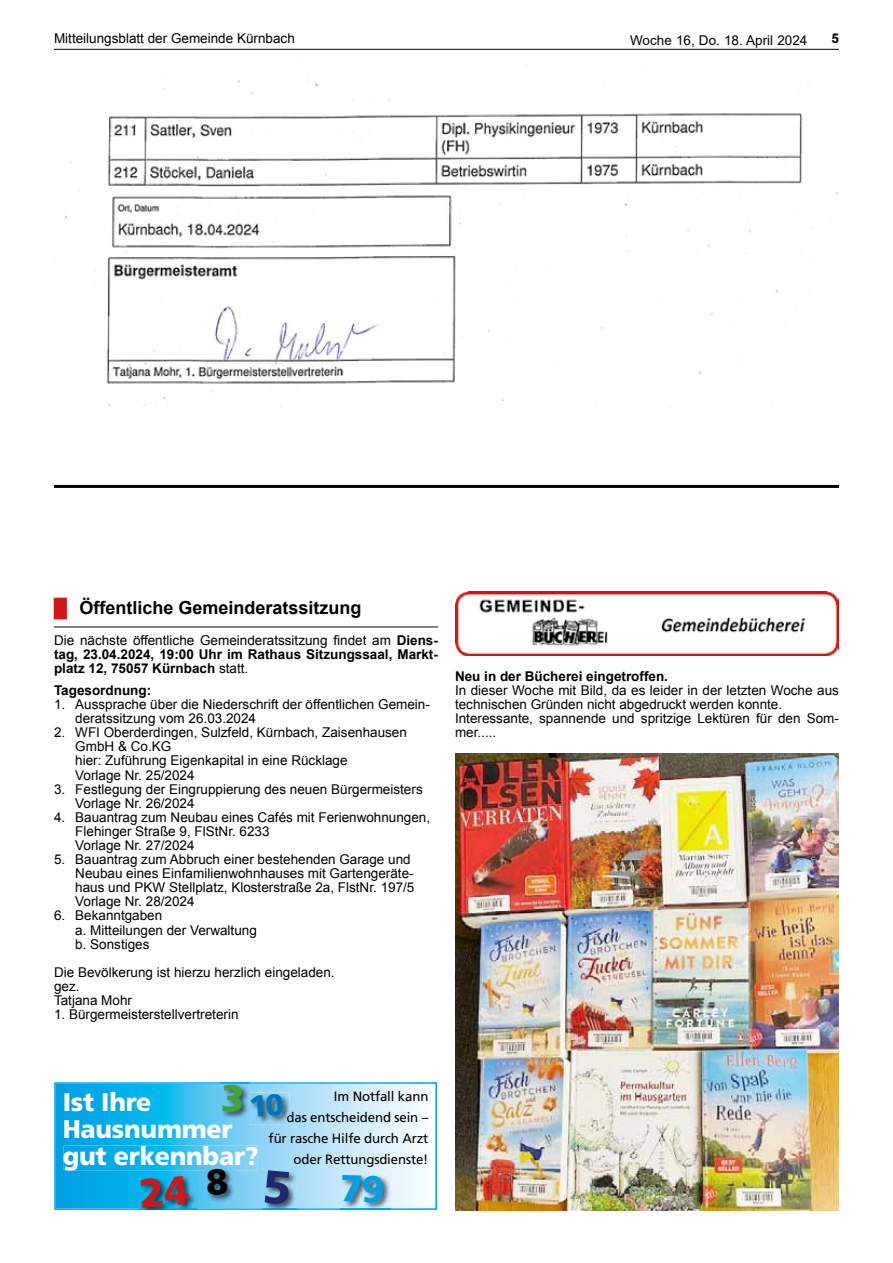
<style>
.page{position:relative;width:893px;height:1263px;background:#fff}
.page>*{position:absolute;margin:0;border:0;box-sizing:border-box;transform-origin:0 0}
.t1{font:900 25.5px/27px "Frutiger";letter-spacing:-.01em;color:#fff}
.t2{font:700 18px "Arial";color:#000}
.t3{font:13.5px/14.1px "Arial";color:#000}
.t4{font:700 13.5px/14.1px "Arial";color:#000;text-align:justify}
.t5{font:13.5px/21px "Frutiger";letter-spacing:-.01em;color:#000;text-align:right}
.t6{font:italic 13.5px "Lucida Sans";color:#000}
.s1{font-family:"Times New Roman";font-weight:400;color:#cd171a}
.s2{font-weight:400}
</style>
<div class="page">
<hr style="left:54px;top:49px;width:785px;height:1px;background:#000">
<img style="left:64px;top:66px;width:774px;height:342px">
<hr style="left:54px;top:627px;width:384px;height:1px;background:#000">
<img style="left:455px;top:591px;width:384px;height:64px">
<img style="left:455px;top:754px;width:384px;height:456px">
<hr style="left:54px;top:485px;width:785px;height:3px;background:#000">
<img style="left:54px;top:1082px;width:383px;height:128px">
<img style="left:139px;top:1208px;width:57px;height:2px">
<img style="left:249px;top:1092px;width:41px;height:32px">
<img style="left:263px;top:1169px;width:33px;height:41px">
<img style="left:341px;top:1173px;width:50px;height:37px">
<img style="left:221px;top:1082px;width:28px;height:37px">
<svg style="left:250px;top:1093px;width:40px;height:29px"></svg>
<svg style="left:265px;top:1170px;width:25px;height:35px"></svg>
<svg style="left:342px;top:1175px;width:41px;height:28px"></svg>
<svg style="left:222px;top:1084px;width:20px;height:28px"></svg>
<svg style="left:63px;top:1145px;width:195px;height:63px;background:#28afe1"></svg>
<p class="t3" style="left:54px;top:31px;width:242px">Mitteilungsblatt der Gemeinde Kürnbach</p>
<p class="t3" style="left:630px;top:34px;width:179px">Woche 16, Do. 18. April 2024</p>
<p class="t4" style="left:831px;top:31px;width:9px">5</p>
<h2 class="t2" style="left:54px;top:596px;width:309px"><span class="s1">█</span> Öffentliche Gemeinderatssitzung</h2>
<p class="t4" style="left:54px;top:634px;width:385px"><span class="s2">Die nächste öffentliche Gemeinderatssitzung findet am</span> Diens&shy;tag, 23.04.2024, 19:00 Uhr im Rathaus Sitzungssaal, Markt&shy;platz 12, 75057 Kürnbach <span class="s2">statt.</span></p>
<p class="t4" style="left:54px;top:683px;width:99px">Tagesordnung:</p>
<p class="t3" style="left:75px;top:697px;width:356px;text-indent:-21px">1. Aussprache über die Niederschrift der öffentlichen Gemein&shy;deratssitzung vom 26.03.2024</p>
<p class="t3" style="left:75px;top:725px;width:333px;text-indent:-21px">2. WFI Oberderdingen, Sulzfeld, Kürnbach, Zaisenhausen GmbH &amp; Co.KG<br>hier: Zuführung Eigenkapital in eine Rücklage<br>Vorlage Nr. 25/2024</p>
<p class="t3" style="left:75px;top:782px;width:349px;text-indent:-21px">3. Festlegung der Eingruppierung des neuen Bürgermeisters<br>Vorlage Nr. 26/2024</p>
<p class="t3" style="left:75px;top:810px;width:356px;text-indent:-21px">4. Bauantrag zum Neubau eines Cafés mit Ferienwohnungen,<br>Flehinger Straße 9, FlStNr. 6233<br>Vorlage Nr. 27/2024</p>
<p class="t3" style="left:75px;top:852px;width:341px;text-indent:-21px">5. Bauantrag zum Abbruch einer bestehenden Garage und Neubau eines Einfamilienwohnhauses mit Gartengeräte&shy;haus und PKW Stellplatz, Klosterstraße 2a, FlstNr. 197/5<br>Vorlage Nr. 28/2024</p>
<p class="t3" style="left:75px;top:909px;width:183px;text-indent:-21px">6. Bekanntgaben<br>a. Mitteilungen der Verwaltung b. Sonstiges</p>
<p class="t3" style="left:54px;top:965px;width:282px">Die Bevölkerung ist hierzu herzlich eingeladen. gez.<br>Tatjana Mohr</p>
<p class="t3" style="left:54px;top:1007px;width:186px">1. Bürgermeisterstellvertreterin</p>
<p class="t4" style="left:455px;top:669px;width:215px">Neu in der Bücherei eingetroffen.</p>
<p class="t3" style="left:455px;top:683px;width:385px">In dieser Woche mit Bild, da es leider in der letzten Woche aus technischen Gründen nicht abgedruckt werden konnte.<br>Interessante, spannende und spritzige Lektüren für den Som&shy;mer.....</p>
<p class="t6" style="left:518px;top:681px;width:89px">64. Jahrgang</p>
<h1 class="t1" style="left:63px;top:1088px;width:198px">Ist Ihre<br>Hausnummer gut erkennbar?</h1>
<p class="t5" style="left:269px;top:1086px;width:161px">Im Notfall kann<br>das entscheidend sein – für rasche Hilfe durch Arzt oder Rettungsdienste!</p>
</div>
